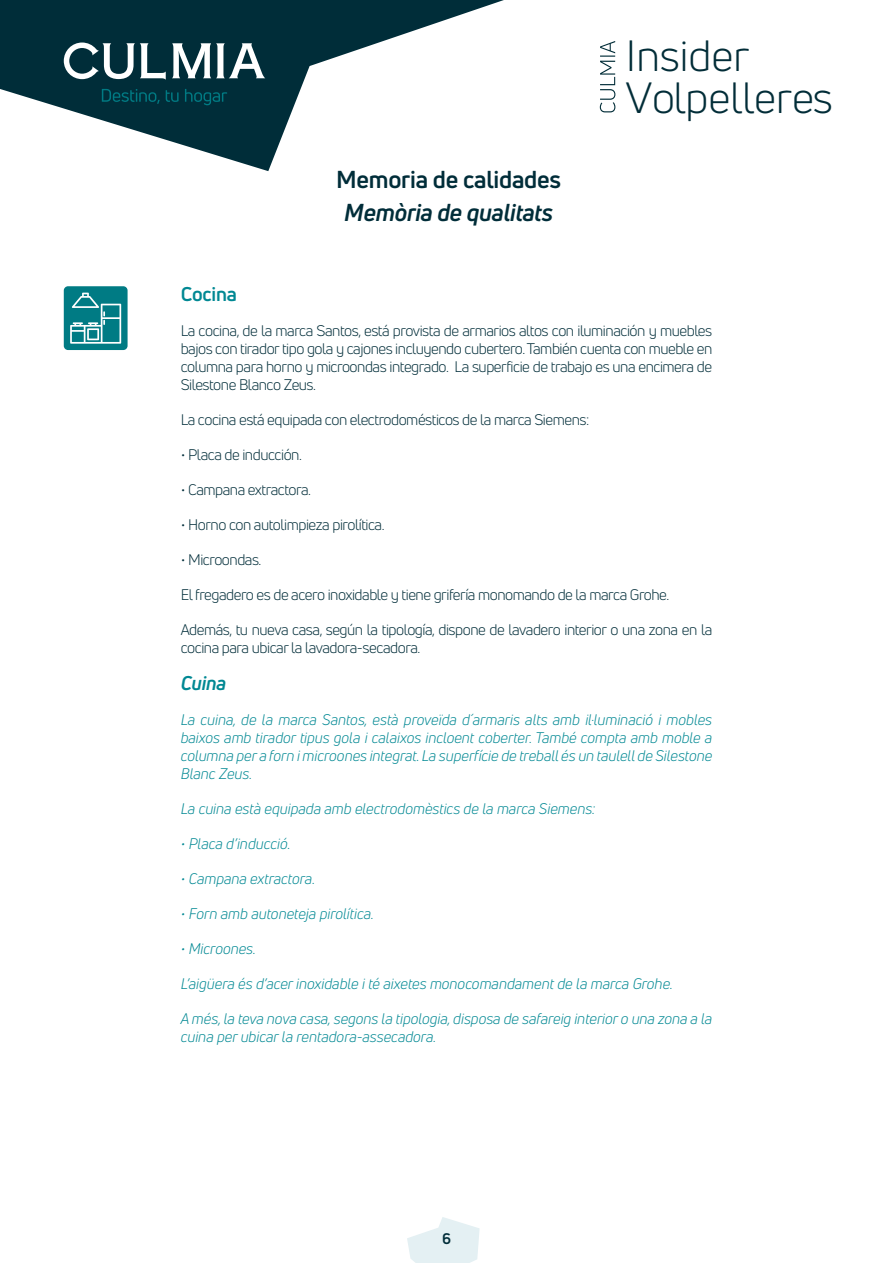
<style>
.page{position:relative;width:893px;height:1263px;background:#fff}
.page>*{position:absolute;margin:0;border:0;box-sizing:border-box;transform-origin:0 0}
.t1{font:42.75px/41.8px "Uni Neue";color:#022d38}
.t2{font:700 24px "Uni Neue";letter-spacing:-.01em;color:#002d39}
.t3{font:italic 700 24px "Uni Neue";letter-spacing:-.01em;color:#002d39}
.t4{font:700 19.5px "Uni Neue";letter-spacing:-.01em;color:#008893}
.t5{font:italic 700 19.5px "Uni Neue";letter-spacing:-.01em;color:#008893}
.t6{font:15px/18px "Uni Neue";letter-spacing:-.03em;color:#002d39;text-align:justify}
.t7{font:italic 15px/18px "Uni Neue";color:#008893;text-align:justify}
.t8{font:700 15px "Uni Neue";color:#002d39}
</style>
<div class="page">
<svg style="left:0;top:0;width:504px;height:171px"></svg>
<svg style="left:407px;top:1217px;width:73px;height:46px"></svg>
<svg style="left:172px;top:43px;width:93px;height:35px"></svg>
<svg style="left:64px;top:43px;width:102px;height:37px"></svg>
<svg style="left:102px;top:89px;width:125px;height:16px;background:#003e49"></svg>
<svg style="left:600px;top:41px;width:15px;height:71px"></svg>
<div style="left:64px;top:286px;width:64px;height:64px;background:#007b84;border-radius:4px"></div>
<svg style="left:70px;top:293px;width:51px;height:51px"></svg>
<h2 class="t2" style="left:336px;top:164px;width:226px">Memoria de calidades</h2>
<h2 class="t3" style="left:344px;top:198px;width:210px">Memòria de qualitats</h2>
<h1 class="t1" style="left:626px;top:35px;width:208px">Insider<br>Volpelleres</h1>
<h3 class="t4" style="left:181px;top:282px;width:58px">Cocina</h3>
<p class="t6" style="left:181px;top:321px;width:533px">La cocina, de la marca Santos, está provista de armarios altos con iluminación y muebles bajos con tirador tipo gola y cajones incluyendo cubertero. También cuenta con mueble en columna para horno y microondas integrado. La superficie de trabajo es una encimera de Silestone Blanco Zeus.</p>
<p class="t6" style="left:181px;top:410px;width:410px">La cocina está equipada con electrodomésticos de la marca Siemens:</p>
<p class="t6" style="left:181px;top:445px;width:123px">• Placa de inducción.</p>
<p class="t6" style="left:181px;top:480px;width:132px">• Campana extractora.</p>
<p class="t6" style="left:181px;top:515px;width:205px">• Horno con autolimpieza pirolítica.</p>
<p class="t6" style="left:181px;top:550px;width:82px">• Microondas.</p>
<p class="t6" style="left:181px;top:585px;width:490px">El fregadero es de acero inoxidable y tiene grifería monomando de la marca Grohe.</p>
<p class="t6" style="left:181px;top:621px;width:533px">Además, tu nueva casa, según la tipología, dispone de lavadero interior o una zona en la cocina para ubicar la lavadora-secadora.</p>
<h3 class="t5" style="left:181px;top:670px;width:47px">Cuina</h3>
<p class="t7" style="left:181px;top:710px;width:533px">La cuina, de la marca Santos, està proveïda d´armaris alts amb il·luminació i mobles baixos amb tirador tipus gola i calaixos incloent coberter. També compta amb moble a columna per a forn i microones integrat. La superfície de treball és un taulell de Silestone Blanc Zeus.</p>
<p class="t7" style="left:181px;top:799px;width:416px">La cuina està equipada amb electrodomèstics de la marca Siemens:</p>
<p class="t7" style="left:181px;top:834px;width:111px">• Placa d’inducció.</p>
<p class="t7" style="left:181px;top:869px;width:136px">• Campana extractora.</p>
<p class="t7" style="left:181px;top:904px;width:195px">• Forn amb autoneteja pirolítica.</p>
<p class="t7" style="left:181px;top:939px;width:77px">• Microones.</p>
<p class="t7" style="left:181px;top:974px;width:494px">L’aigüera és d’acer inoxidable i té aixetes monocomandament de la marca Grohe.</p>
<p class="t7" style="left:181px;top:1009px;width:533px">A més, la teva nova casa, segons la tipologia, disposa de safareig interior o una zona a la cuina per ubicar la rentadora-assecadora.</p>
<p class="t8" style="left:442px;top:1229px;width:10px">6</p>
</div>
